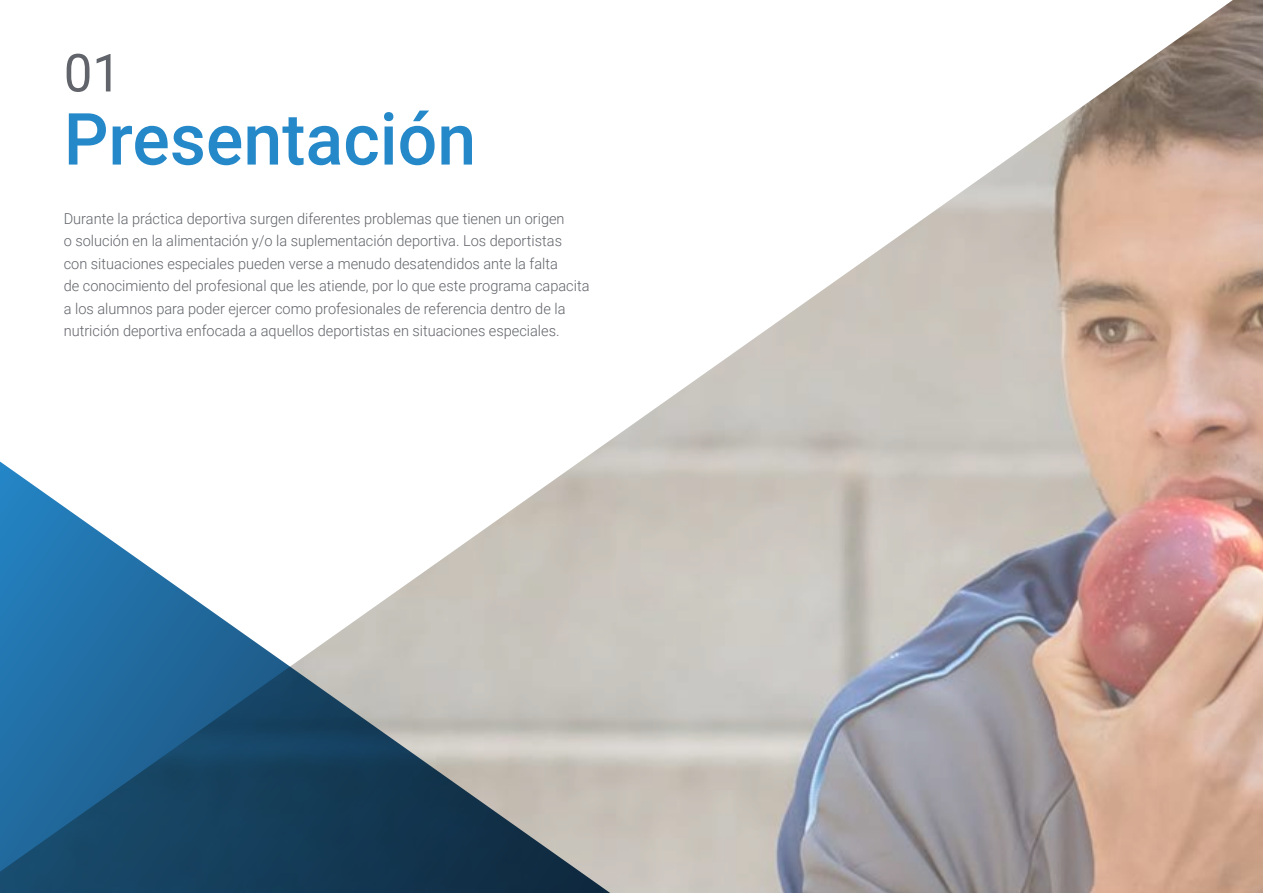
<style>
.page{position:relative;width:1263px;height:893px;background:#fff}
.page>*{position:absolute;margin:0;border:0;box-sizing:border-box;transform-origin:0 0}
.t1{font:500 72px "Roboto";color:#2488c9}
.t2{font:52.5px "Roboto";color:#61646a}
.t3{font:300 15px/22.5px "Roboto";color:#61646a}
</style>
<div class="page">
<img style="left:602px;top:0;width:661px;height:893px">
<svg style="left:0;top:446px;width:640px;height:447px"></svg>
<h2 class="t2" style="left:64px;top:36px;width:59px">01</h2>
<h1 class="t1" style="left:64px;top:89px;width:414px">Presentación</h1>
<p class="t3" style="left:64px;top:207px;width:527px">Durante la práctica deportiva surgen diferentes problemas que tienen un origen<br>o solución en la alimentación y/o la suplementación deportiva. Los deportistas<br>con situaciones especiales pueden verse a menudo desatendidos ante la falta<br>de conocimiento del profesional que les atiende, por lo que este programa capacita a los alumnos para poder ejercer como profesionales de referencia dentro de la nutrición deportiva enfocada a aquellos deportistas en situaciones especiales.</p>
</div>
